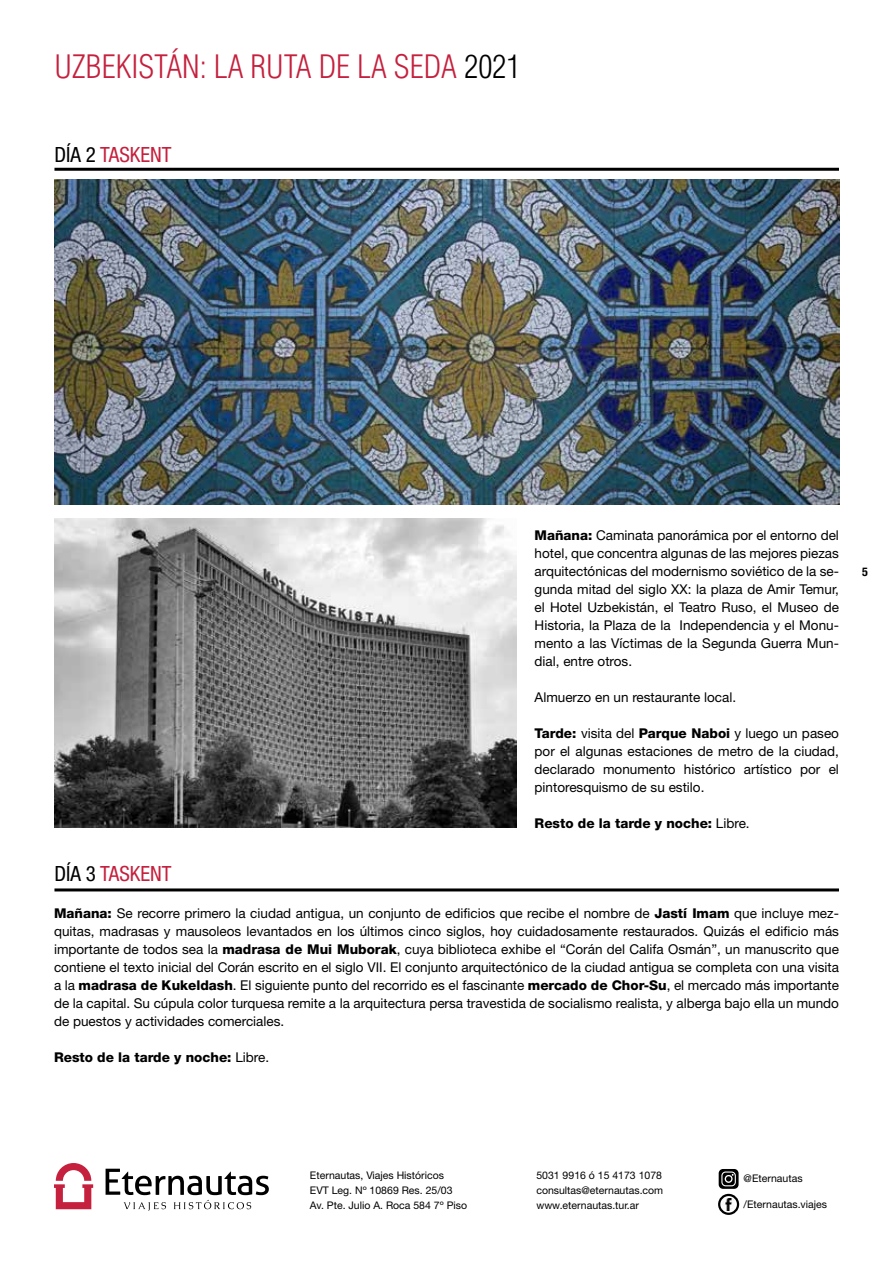
<style>
.page{position:relative;width:893px;height:1263px;background:#fff}
.page>*{position:absolute;margin:0;border:0;box-sizing:border-box;transform-origin:0 0}
.t1{font:300 condensed 31.5px "Helvetica LT Std";color:#c5203d}
.t2{font:condensed 21px "Helvetica Neue";color:#c5203d}
.t3{font:13.5px/18px "Helvetica Neue";color:#000;text-align:justify}
.t4{font:800 13.5px "Helvetica Neue";color:#000}
.t5{font:700 condensed 12px "Helvetica Neue";color:#000}
.t6{font:10.5px/15px "Helvetica Neue";color:#000}
.s1{color:#000}
.s2{font-weight:800}
.s3{font-weight:400}
</style>
<div class="page">
<svg style="left:54px;top:1163px;width:39px;height:46px"></svg>
<svg style="left:106px;top:1169px;width:163px;height:42px"></svg>
<svg style="left:723px;top:1198px;width:12px;height:12px"></svg>
<div style="left:718px;top:1194px;width:21px;height:21px;border:2px solid #000;border-radius:50%"></div>
<svg style="left:719px;top:1169px;width:20px;height:20px"></svg>
<hr style="left:54px;top:168px;width:785px;height:3px;background:#000">
<hr style="left:54px;top:888px;width:785px;height:3px;background:#000">
<img style="left:55px;top:180px;width:784px;height:324px">
<img style="left:55px;top:518px;width:462px;height:309px">
<h1 class="t1" style="left:54px;top:47px;width:467px">UZBEKISTÁN: LA RUTA DE LA SEDA <span class="s1">2021</span></h1>
<h2 class="t2" style="left:54px;top:142px;width:119px"><span class="s1">DÍA 2</span> TASKENT</h2>
<p class="t3" style="left:535px;top:526px;width:306px"><span class="s2">Mañana:</span> Caminata panorámica por el entorno del hotel, que concentra algunas de las mejores piezas arquitectónicas del modernismo soviético de la se&shy;gunda mitad del siglo XX: la plaza de Amir Temur, el Hotel Uzbekistán, el Teatro Ruso, el Museo de Historia, la Plaza de la Independencia y el Monu&shy;mento a las Víctimas de la Segunda Guerra Mun&shy;dial, entre otros.</p>
<p class="t3" style="left:535px;top:688px;width:203px">Almuerzo en un restaurante local.</p>
<p class="t3" style="left:535px;top:724px;width:306px"><span class="s2">Tarde:</span> visita del <span class="s2">Parque Naboi</span> y luego un paseo por el algunas estaciones de metro de la ciudad, declarado monumento histórico artístico por el pintoresquismo de su estilo.</p>
<p class="t4" style="left:535px;top:815px;width:217px">Resto de la tarde y noche: <span class="s3">Libre.</span></p>
<h2 class="t2" style="left:54px;top:861px;width:119px"><span class="s1">DÍA 3</span> TASKENT</h2>
<p class="t3" style="left:54px;top:904px;width:787px"><span class="s2">Mañana:</span> Se recorre primero la ciudad antigua, un conjunto de edificios que recibe el nombre de <span class="s2">Jastí Imam</span> que incluye mez&shy;quitas, madrasas y mausoleos levantados en los últimos cinco siglos, hoy cuidadosamente restaurados. Quizás el edificio más importante de todos sea la <span class="s2">madrasa de Mui Muborak</span>, cuya biblioteca exhibe el “Corán del Califa Osmán”, un manuscrito que contiene el texto inicial del Corán escrito en el siglo VII. El conjunto arquitectónico de la ciudad antigua se completa con una visita a la <span class="s2">madrasa de Kukeldash</span>. El siguiente punto del recorrido es el fascinante <span class="s2">mercado de Chor-Su</span>, el mercado más importante de la capital. Su cúpula color turquesa remite a la arquitectura persa travestida de socialismo realista, y alberga bajo ella un mundo de puestos y actividades comerciales.</p>
<p class="t4" style="left:54px;top:1049px;width:217px">Resto de la tarde y noche: <span class="s3">Libre.</span></p>
<p class="t5" style="left:862px;top:564px;width:7px">5</p>
<p class="t6" style="left:310px;top:1168px;width:159px">Eternautas, Viajes Históricos<br>EVT Leg. Nº 10869 Res. 25/03<br>Av. Pte. Julio A. Roca 584 7º Piso</p>
<p class="t6" style="left:536px;top:1168px;width:128px;text-align:justify">5031 9916 ó 15 4173 1078 consultas@eternautas.com www.eternautas.tur.ar</p>
<p class="t6" style="left:744px;top:1171px;width:60px">@Eternautas</p>
<p class="t6" style="left:744px;top:1196px;width:85px">/Eternautas.viajes</p>
</div>
